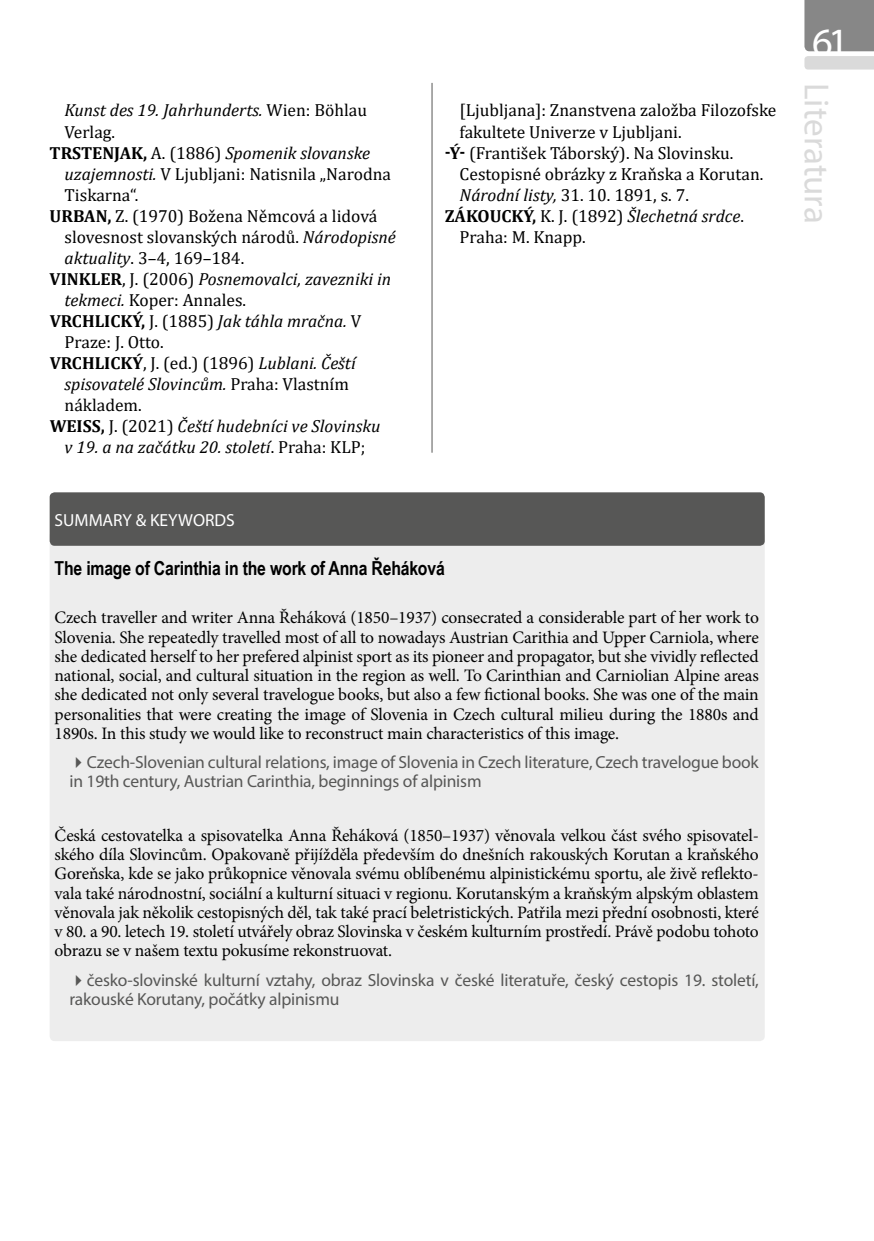
<style>
.page{position:relative;width:874px;height:1241px;background:#fff}
.page>*{position:absolute;margin:0;border:0;box-sizing:border-box;transform-origin:0 0}
.t1{font:40.25px "Myriad Pro";color:#fff}
.t2{font:35px "Myriad Pro";color:#dadada}
.t3{font:700 19.25px "Arial Narrow";letter-spacing:-.01em;color:#000}
.t4{font:17.5px/19.2px "Minion Pro";letter-spacing:-.015em;color:#000;text-align:justify}
.t5{font:17.5px "Cambria";color:#000}
.t6{font:italic 17.5px "Cambria";color:#000}
.t7{font:17.5px/19.2px "Myriad Pro";letter-spacing:-.01em;color:#575756}
.t8{font:17.5px "Myriad Pro";color:#fff}
.s1{font-style:normal}
.s2{font-weight:700;font-style:normal}
.s3{font-style:italic}
.s4{font-weight:700}
</style>
<div class="page">
<svg style="left:804px;top:0;width:69px;height:70px"></svg>
<hr style="left:431px;top:83px;width:1px;height:1083px;background:#575756">
<svg style="left:421px;top:452px;width:23px;height:714px"></svg>
<div style="left:50px;top:531px;width:714px;height:509px;background:#ededed;border-radius:5px"></div>
<div style="left:50px;top:492px;width:714px;height:53px;background:#575756;border-radius:5px"></div>
<p class="t6" style="left:64px;top:98px;width:304px">Kunst des 19. Jahrhunderts. <span class="s1">Wien: Böhlau</span></p>
<p class="t5" style="left:64px;top:121px;width:52px">Verlag.</p>
<p class="t6" style="left:50px;top:140px;width:322px"><span class="s2">TRSTENJAK,</span> <span class="s1">A. (1886)</span> Spomenik slovanske</p>
<p class="t5" style="left:64px;top:163px;width:328px"><span class="s3">uzajemnosti.</span> V Ljubljani: Natisnila „Narodna</p>
<p class="t5" style="left:64px;top:184px;width:75px">Tiskarna“.</p>
<p class="t5" style="left:50px;top:205px;width:329px"><span class="s4">URBAN,</span> Z. (1970) Božena Němcová a lidová</p>
<p class="t5" style="left:64px;top:226px;width:333px">slovesnost slovanských národů. <span class="s3">Národopisné</span></p>
<p class="t5" style="left:64px;top:247px;width:181px"><span class="s3">aktuality</span>. 3–4, 169–184.</p>
<p class="t6" style="left:50px;top:266px;width:343px"><span class="s2">VINKLER</span><span class="s1">, J. (2006)</span> Posnemovalci, zavezniki in</p>
<p class="t5" style="left:65px;top:289px;width:183px"><span class="s3">tekmeci.</span> Koper: Annales.</p>
<p class="t6" style="left:50px;top:308px;width:313px"><span class="s2">VRCHLICKÝ,</span> <span class="s1">J. (1885)</span> Jak táhla mračna. <span class="s1">V</span></p>
<p class="t5" style="left:65px;top:331px;width:101px">Praze: J. Otto.</p>
<p class="t5" style="left:50px;top:352px;width:307px"><span class="s4">VRCHLICKÝ</span>, J. (ed.) (1896) <span class="s3">Lublani. Čeští</span></p>
<p class="t6" style="left:65px;top:371px;width:286px">spisovatelé Slovincům. <span class="s1">Praha: Vlastním</span></p>
<p class="t5" style="left:65px;top:394px;width:79px">nákladem.</p>
<p class="t6" style="left:50px;top:413px;width:332px"><span class="s2">WEISS,</span> <span class="s1">J. (2021)</span> Čeští hudebníci ve Slovinsku</p>
<p class="t6" style="left:65px;top:434px;width:302px">v 19. a na začátku 20. století<span class="s1">. Praha: KLP;</span></p>
<p class="t8" style="left:55px;top:509px;width:182px">SUMMARY &amp; KEYWORDS</p>
<p class="t5" style="left:459px;top:100px;width:318px">[Ljubljana]: Znanstvena založba Filozofske</p>
<p class="t5" style="left:459px;top:121px;width:223px">fakultete Univerze v Ljubljani.</p>
<p class="t5" style="left:444px;top:142px;width:290px"><span class="s4">-Ý-</span> (František Táborský). Na Slovinsku.</p>
<p class="t5" style="left:459px;top:163px;width:305px">Cestopisné obrázky z Kraňska a Korutan.</p>
<p class="t5" style="left:459px;top:184px;width:231px"><span class="s3">Národní listy,</span> 31. 10. 1891, s. 7.</p>
<p class="t6" style="left:444px;top:203px;width:301px"><span class="s2">ZÁKOUCKÝ,</span> <span class="s1">K. J. (1892)</span> Šlechetná srdce<span class="s1">.</span></p>
<p class="t5" style="left:459px;top:226px;width:128px">Praha: M. Knapp.</p>
<p class="t3" style="left:55px;top:553px;width:391px">The image of Carinthia in the work of Anna Řeháková</p>
<p class="t4" style="left:55px;top:608px;width:705px">Czech traveller and writer Anna Řeháková (1850–1937) consecrated a considerable part of her work to Slovenia. She repeatedly travelled most of all to nowadays Austrian Carithia and Upper Carniola, where she dedicated herself to her prefered alpinist sport as its pioneer and propagator, but she vividly reflected national, social, and cultural situation in the region as well. To Carinthian and Carniolian Alpine areas she dedicated not only several travelogue books, but also a few fictional books. She was one of the main personalities that were creating the image of Slovenia in Czech cultural milieu during the 1880s and 1890s. In this study we would like to reconstruct main characteristics of this image.</p>
<p class="t7" style="left:69px;top:752px;width:690px">✔Czech-Slovenian cultural relations, image of Slovenia in Czech literature, Czech travelogue book in 19th century, Austrian Carinthia, beginnings of alpinism</p>
<p class="t4" style="left:55px;top:825px;width:705px">Česká cestovatelka a spisovatelka Anna Řeháková (1850–1937) věnovala velkou část svého spisovatel&shy;ského díla Slovincům. Opakovaně přijížděla především do dnešních rakouských Korutan a kraňského Goreňska, kde se jako průkopnice věnovala svému oblíbenému alpinistickému sportu, ale živě reflekto&shy;vala také národnostní, sociální a kulturní situaci v regionu. Korutanským a kraňským alpským oblastem věnovala jak několik cestopisných děl, tak také prací beletristických. Patřila mezi přední osobnosti, které v 80. a 90. letech 19. století utvářely obraz Slovinska v českém kulturním prostředí. Právě podobu tohoto obrazu se v našem textu pokusíme rekonstruovat.</p>
<p class="t7" style="left:69px;top:969px;width:690px">✔česko-slovinské kulturní vztahy, obraz Slovinska v české literatuře, český cestopis 19. století, rakouské Korutany, počátky alpinismu</p>
<h1 class="t1" style="left:811px;top:17px;width:38px">61</h1>
<h2 class="t2" style="left:837px;top:83px;width:142px;rotate:90deg">Literatura</h2>
</div>
